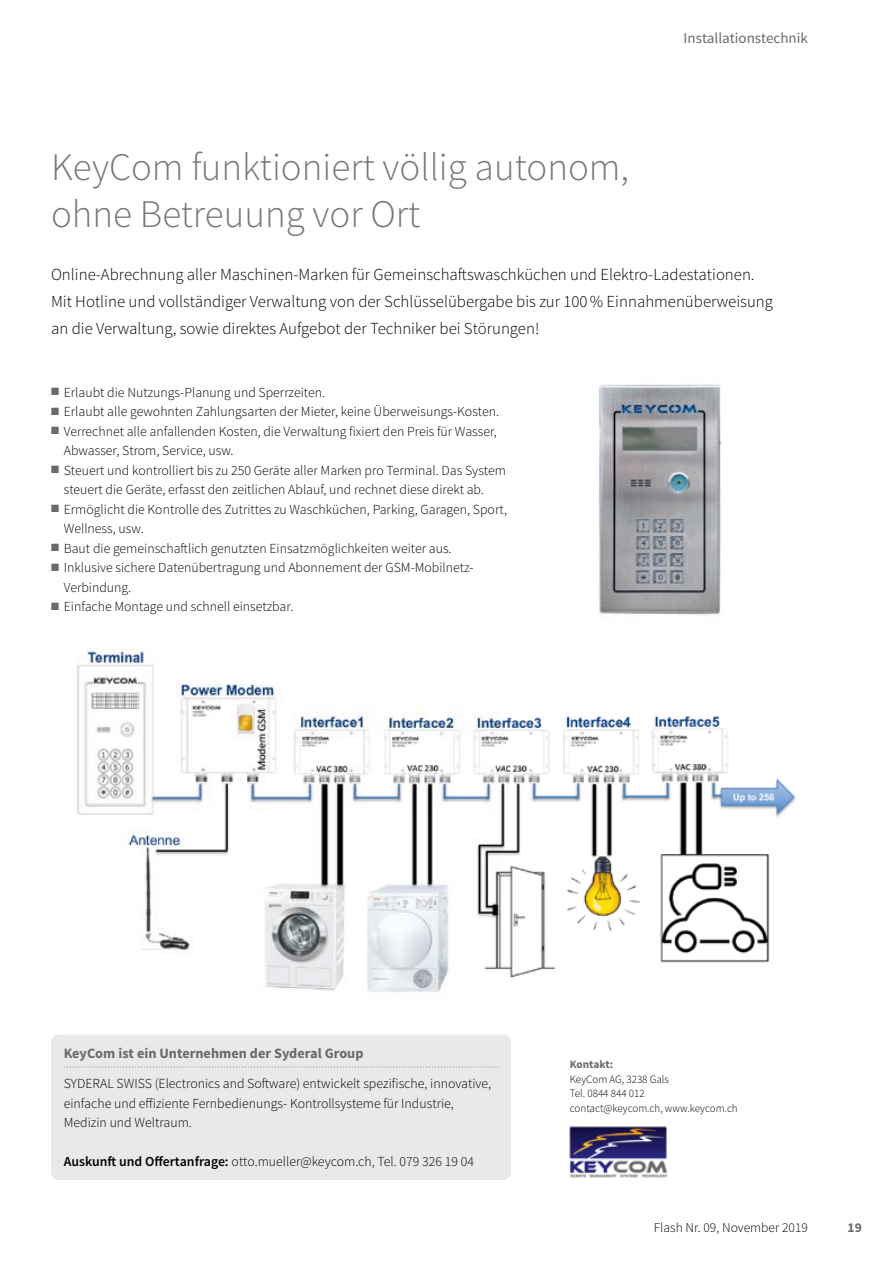
<style>
.page{position:relative;width:893px;height:1263px;background:#fff}
.page>*{position:absolute;margin:0;border:0;box-sizing:border-box;transform-origin:0 0}
.t1{font:300 39px/46.8px "Source Sans Pro";color:#787878}
.t2{font:300 16.8px/27px "Source Sans Pro";color:#000}
.t3{font:15px "Source Sans Pro";color:#6a6a69}
.t4{font:700 14.25px "Source Sans Pro";color:#6a6a69}
.t5{font:300 13.8px/19.5px "Source Sans Pro";color:#000}
.t6{font:300 13.5px "Source Sans Pro";color:#000}
.t7{font:700 13.5px "Source Sans Pro";color:#6a6a69}
.t8{font:300 11.25px/14.7px "Source Sans Pro";color:#000}
.t9{font:700 11.25px "Source Sans Pro";letter-spacing:-.005em;color:#6a6a69}
.s1{color:#6a6a69}
.s2{font-weight:600}
</style>
<div class="page">
<img style="left:569px;top:1126px;width:99px;height:52px">
<img style="left:77px;top:648px;width:719px;height:344px">
<img style="left:598px;top:384px;width:124px;height:231px">
<div style="left:51px;top:1034px;width:460px;height:146px;background:#e9e9e9;border-radius:9px"></div>
<svg style="left:64px;top:1066px;width:434px;height:1px"></svg>
<p class="t3" style="left:684px;top:29px;width:126px">Installationstechnik</p>
<h1 class="t1" style="left:51px;top:144px;width:580px">KeyCom funktioniert völlig autonom, ohne Betreuung vor Ort</h1>
<p class="t2" style="left:51px;top:261px;width:723px">Online-Abrechnung aller Maschinen-Marken für Gemeinschaftswaschküchen und Elektro-Ladestationen.<br>Mit Hotline und vollständiger Verwaltung von der Schlüsselübergabe bis zur 100 % Einnahmenüberweisung an die Verwaltung, sowie direktes Aufgebot der Techniker bei Störungen!</p>
<p class="t5" style="left:51px;top:382px;width:276px"><span class="s1">■</span> Erlaubt die Nutzungs-Planung und Sperrzeiten.</p>
<p class="t5" style="left:51px;top:402px;width:450px"><span class="s1">■</span> Erlaubt alle gewohnten Zahlungsarten der Mieter, keine Überweisungs-Kosten.</p>
<p class="t5" style="left:64px;top:421px;width:435px;text-indent:-13px"><span class="s1">■</span> Verrechnet alle anfallenden Kosten, die Verwaltung fixiert den Preis für Wasser,<br>Abwasser, Strom, Service, usw.</p>
<p class="t5" style="left:64px;top:460px;width:444px;text-indent:-13px"><span class="s1">■</span> Steuert und kontrolliert bis zu 250 Geräte aller Marken pro Terminal. Das System steuert die Geräte, erfasst den zeitlichen Ablauf, und rechnet diese direkt ab.</p>
<p class="t5" style="left:64px;top:499px;width:445px;text-indent:-13px"><span class="s1">■</span> Ermöglicht die Kontrolle des Zutrittes zu Waschküchen, Parking, Garagen, Sport,<br>Wellness, usw.</p>
<p class="t5" style="left:51px;top:538px;width:402px"><span class="s1">■</span> Baut die gemeinschaftlich genutzten Einsatzmöglichkeiten weiter aus.</p>
<p class="t5" style="left:64px;top:558px;width:411px;text-indent:-13px"><span class="s1">■</span> Inklusive sichere Datenübertragung und Abonnement der GSM-Mobilnetz-<br>Verbindung.</p>
<p class="t5" style="left:51px;top:597px;width:244px"><span class="s1">■</span> Einfache Montage und schnell einsetzbar.</p>
<p class="t4" style="left:64px;top:1044px;width:301px">KeyCom ist ein Unternehmen der Syderal Group</p>
<p class="t5" style="left:64px;top:1074px;width:429px">SYDERAL SWISS (Electronics and Software) entwickelt spezifische, innovative, einfache und effiziente Fernbedienungs- Kontrollsysteme für Industrie,<br>Medizin und Weltraum.</p>
<p class="t5" style="left:64px;top:1152px;width:412px"><span class="s2">Auskunft und Offertanfrage:</span> otto.mueller@keycom.ch, Tel. 079 326 19 04</p>
<p class="t9" style="left:570px;top:1057px;width:45px">Kontakt:</p>
<p class="t8" style="left:570px;top:1071px;width:169px">KeyCom AG, 3238 Gals<br>Tel. 0844 844 012 contact@keycom.ch, www.keycom.ch</p>
<p class="t6" style="left:654px;top:1219px;width:156px">Flash Nr. 09, November 2019</p>
<p class="t7" style="left:847px;top:1218px;width:16px">19</p>
</div>
